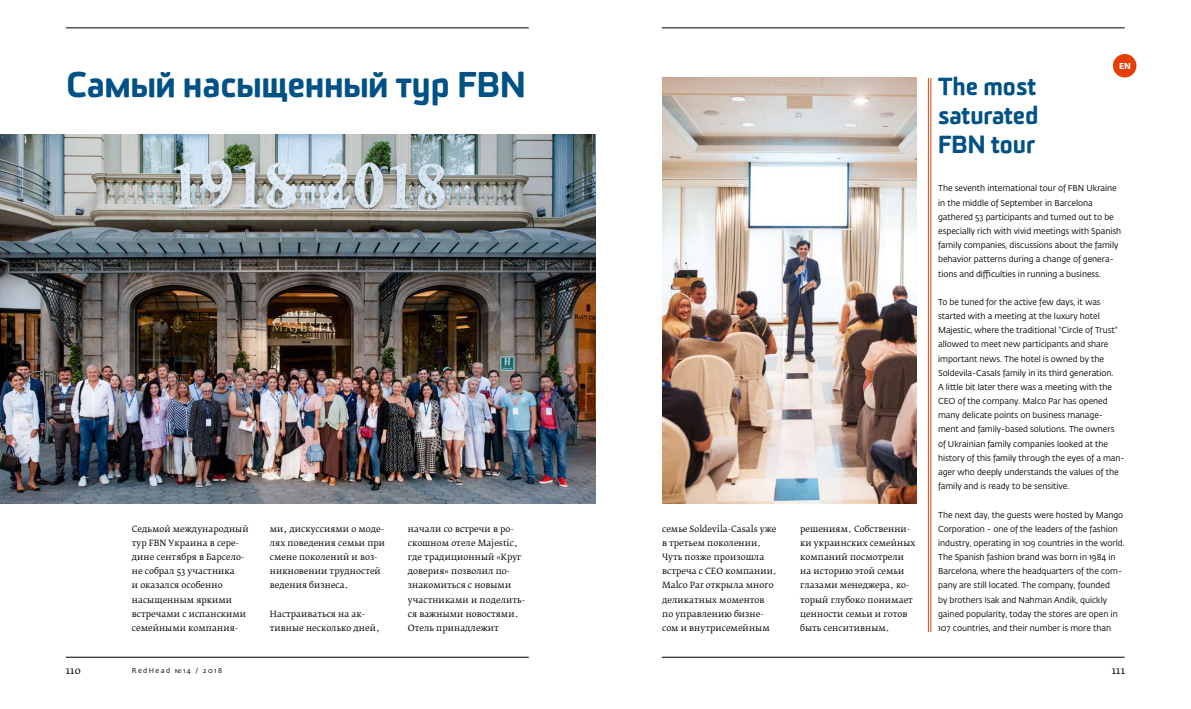
<style>
.page{position:relative;width:1191px;height:709px;background:#fff}
.page>*{position:absolute;margin:0;border:0;box-sizing:border-box;transform-origin:0 0}
.t1{font:900 34.8px "Sommet Rounded";color:#005185}
.t2{font:900 24px/28.8px "Sommet Rounded";color:#005185;text-align:justify}
.t3{font:10px "Fedra Serif B Pro";color:#000}
.t4{font:8.5px/14.2px "Fedra Sans Pro";letter-spacing:-.005em;color:#000}
.t5{font:8.5px/14.2px "Fedra Serif B Pro";color:#000}
.t6{font:700 8.5px "Fedra Sans Pro";color:#fff}
.t7{font:7px "Fedra Sans Pro";letter-spacing:.2em;color:#000}
</style>
<div class="page">
<hr style="left:930px;top:78px;width:1px;height:554px;background:#e73e07">
<hr style="left:928px;top:78px;width:1px;height:554px;background:#e73e07">
<div style="left:1113px;top:54px;width:23px;height:23px;background:#e73e07;border-radius:50%"></div>
<img style="left:662px;top:78px;width:254px;height:425px">
<img style="left:0;top:135px;width:595px;height:368px">
<hr style="left:66px;top:27px;width:463px;height:1px;background:#000">
<hr style="left:66px;top:656px;width:463px;height:1px;background:#000">
<hr style="left:662px;top:27px;width:462px;height:1px;background:#000">
<hr style="left:662px;top:656px;width:462px;height:1px;background:#000">
<h1 class="t1" style="left:66px;top:61px;width:461px">Самый насыщенный тур FBN</h1>
<p class="t5" style="left:132px;top:521px;width:118px">Седьмой международный тур FBN Украина в сере&shy;дине сентября в Барсело&shy;не собрал 53 участника<br>и оказался особенно насыщенным яркими встречами с испанскими семейными компания-</p>
<p class="t5" style="left:270px;top:521px;width:117px">ми, дискуссиями о моде&shy;лях поведения семьи при смене поколений и воз&shy;никновении трудностей ведения бизнеса.</p>
<p class="t5" style="left:270px;top:606px;width:111px">Настраиваться на ак&shy;тивные несколько дней,</p>
<p class="t5" style="left:408px;top:521px;width:119px">начали со встречи в ро&shy;скошном отеле Majestic, где традиционный «Круг доверия» позволил по&shy;знакомиться с новыми участниками и поделить&shy;ся важными новостями.<br>Отель принадлежит</p>
<p class="t5" style="left:662px;top:521px;width:116px">семье Soldevila-Casals уже в третьем поколении.<br>Чуть позже произошла встреча с СЕО компании.<br>Malco Par открыла много деликатных моментов по управлению бизне&shy;сом и внутрисемейным</p>
<p class="t5" style="left:800px;top:521px;width:117px">решениям. Собственни&shy;ки украинских семейных компаний посмотрели на историю этой семьи глазами менеджера, ко&shy;торый глубоко понимает ценности семьи и готов быть сенситивным.</p>
<p class="t6" style="left:1119px;top:59px;width:14px">EN</p>
<h2 class="t2" style="left:938px;top:72px;width:102px">The most saturated FBN tour</h2>
<p class="t4" style="left:938px;top:181px;width:185px">The seventh international tour of FBN Ukraine in the middle of September in Barcelona gathered 53 participants and turned out to be especially rich with vivid meetings with Spanish family companies, discussions about the family behavior patterns during a change of genera&shy;tions and difficulties in running a business.</p>
<p class="t4" style="left:938px;top:294px;width:188px">To be tuned for the active few days, it was started with a meeting at the luxury hotel Majestic, where the traditional "Circle of Trust" allowed to meet new participants and share important news. The hotel is owned by the Soldevila-Casals family in its third generation.<br>A little bit later there was a meeting with the CEO of the company. Malco Par has opened many delicate points on business manage&shy;ment and family-based solutions. The owners<br>of Ukrainian family companies looked at the history of this family through the eyes of a man&shy;ager who deeply understands the values of the family and is ready to be sensitive.</p>
<p class="t4" style="left:938px;top:507px;width:188px">The next day, the guests were hosted by Mango Corporation - one of the leaders of the fashion industry, operating in 109 countries in the world.<br>The Spanish fashion brand was born in 1984 in Barcelona, where the headquarters of the com&shy;pany are still located. The company, founded<br>by brothers Isak and Nahman Andik, quickly gained popularity, today the stores are open in 107 countries, and their number is more than</p>
<p class="t3" style="left:66px;top:663px;width:16px">110</p>
<p class="t7" style="left:132px;top:666px;width:92px">RedHead №14 / 2018</p>
<p class="t3" style="left:1111px;top:663px;width:15px">111</p>
</div>
